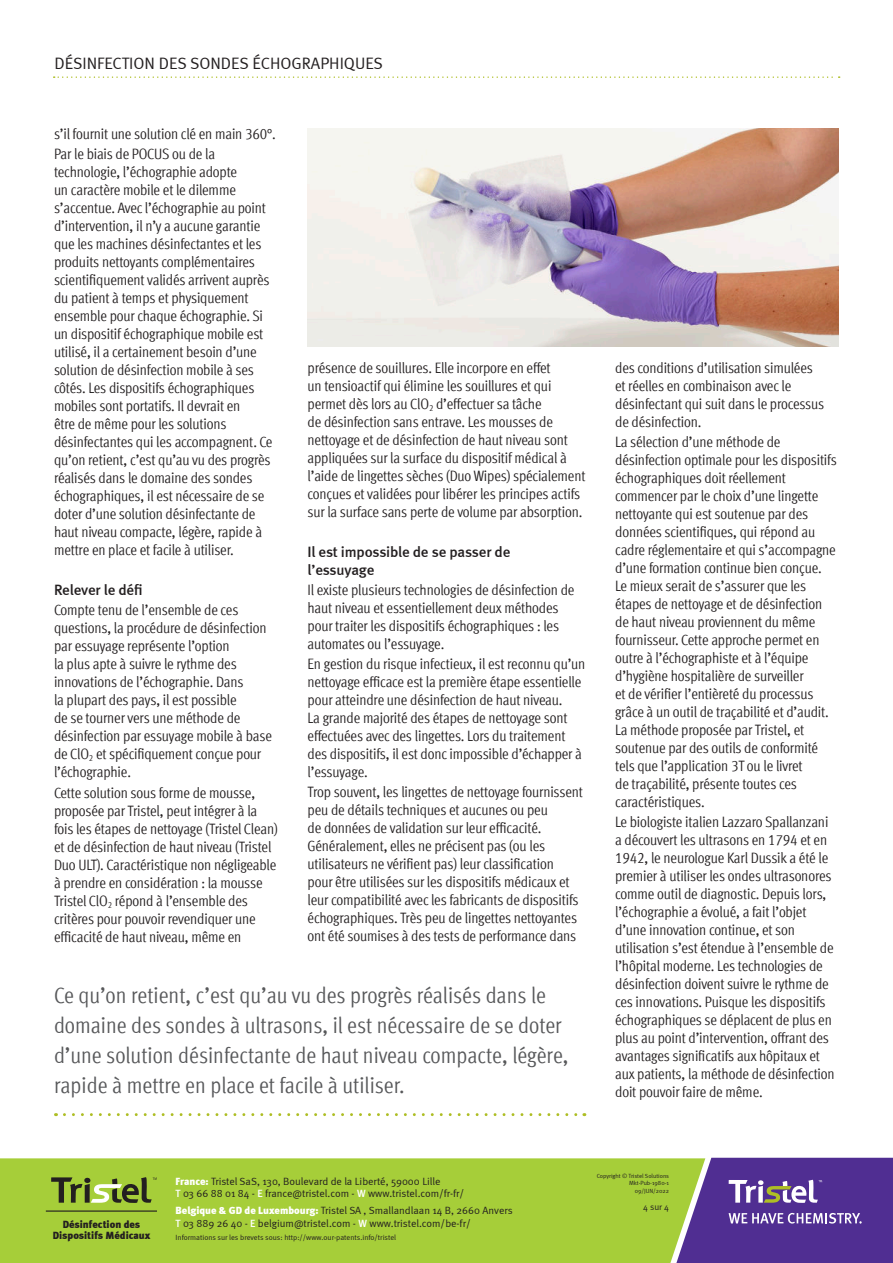
<style>
.page{position:relative;width:893px;height:1263px;background:#fff}
.page>*{position:absolute;margin:0;border:0;box-sizing:border-box;transform-origin:0 0}
.t1{font:condensed 22.5px/30px "Meta Offc";color:#57585a}
.t2{font:16.5px "Meta Normal";color:#231f20}
.t3{font:condensed 15px/18px "Meta Offc";letter-spacing:-.01em;color:#231f20}
.t4{font:500 15px/18px "Meta";letter-spacing:-.015em;color:#231f20}
.t5{font:10.5px/12.6px "Meta Normal";color:#231f20}
.t6{font:900 10.5px/10.9px "Meta";color:#231f20;text-align:center}
.t7{font:9px "Meta Normal";color:#231f20}
.t8{font:7.5px "Meta Normal";color:#231f20}
.t9{font:6px/7.5px "Meta Normal";color:#231f20;text-align:right}
.s1{font-family:"Meta";font-weight:900;color:#fff}
.s2{font-family:"Meta";font-weight:500;color:#fff}
.s3{font-family:"Meta Pro"}
</style>
<div class="page">
<img style="left:308px;top:128px;width:531px;height:219px">
<div style="left:0;top:1158px;width:676px;height:105px;background:#a6ce39"></div>
<svg style="left:51px;top:1177px;width:106px;height:26px;background:#849a41"></svg>
<hr style="left:46px;top:1210px;width:111px;height:2px;background:#231f20">
<svg style="left:676px;top:1158px;width:217px;height:105px;background:#634894"></svg>
<svg style="left:54px;top:76px;width:786px;height:2px"></svg>
<svg style="left:64px;top:1113px;width:521px;height:3px"></svg>
<p class="t2" style="left:54px;top:54px;width:330px">DÉSINFECTION DES SONDES ÉCHOGRAPHIQUES</p>
<p class="t3" style="left:54px;top:124px;width:223px;line-height:20.1px">s’il fournit une solution clé en main 360°.<br>Par le biais de POCUS ou de la</p>
<p class="t3" style="left:54px;top:163px;width:220px">technologie, l’échographie adopte<br>un caractère mobile et le dilemme s’accentue. Avec l’échographie au point d’intervention, il n’y a aucune garantie que les machines désinfectantes et les produits nettoyants complémentaires scientifiquement validés arrivent auprès du patient à temps et physiquement ensemble pour chaque échographie. Si un dispositif échographique mobile est utilisé, il a certainement besoin d’une solution de désinfection mobile à ses côtés. Les dispositifs échographiques mobiles sont portatifs. Il devrait en<br>être de même pour les solutions désinfectantes qui les accompagnent. Ce qu’on retient, c’est qu’au vu des progrès réalisés dans le domaine des sondes échographiques, il est nécessaire de se doter d’une solution désinfectante de haut niveau compacte, légère, rapide à mettre en place et facile à utiliser.</p>
<p class="t4" style="left:54px;top:581px;width:90px">Relever le défi</p>
<p class="t3" style="left:54px;top:601px;width:219px">Compte tenu de l’ensemble de ces questions, la procédure de désinfection par essuyage représente l’option<br>la plus apte à suivre le rythme des innovations de l’échographie. Dans<br>la plupart des pays, il est possible<br>de se tourner vers une méthode de désinfection par essuyage mobile à base de ClO<sub>2</sub> et spécifiquement conçue pour l’échographie.</p>
<p class="t3" style="left:54px;top:783px;width:225px">Cette solution sous forme de mousse, proposée par Tristel, peut intégrer à la fois les étapes de nettoyage (Tristel Clean) et de désinfection de haut niveau (Tristel Duo ULT). Caractéristique non négligeable à prendre en considération : la mousse Tristel ClO<sub>2</sub> répond à l’ensemble des critères pour pouvoir revendiquer une efficacité de haut niveau, même en</p>
<p class="t3" style="left:308px;top:359px;width:279px">présence de souillures. Elle incorpore en effet<br>un tensioactif qui élimine les souillures et qui permet dès lors au ClO<sub>2</sub> d’effectuer sa tâche<br>de désinfection sans entrave. Les mousses de nettoyage et de désinfection de haut niveau sont appliquées sur la surface du dispositif médical à l’aide de lingettes sèches (Duo Wipes) spécialement conçues et validées pour libérer les principes actifs sur la surface sans perte de volume par absorption.</p>
<p class="t4" style="left:308px;top:543px;width:204px">Il est impossible de se passer de l’essuyage</p>
<p class="t3" style="left:308px;top:581px;width:268px">Il existe plusieurs technologies de désinfection de haut niveau et essentiellement deux méthodes pour traiter les dispositifs échographiques : les automates ou l’essuyage.</p>
<p class="t3" style="left:308px;top:655px;width:279px">En gestion du risque infectieux, il est reconnu qu’un nettoyage efficace est la première étape essentielle pour atteindre une désinfection de haut niveau.<br>La grande majorité des étapes de nettoyage sont effectuées avec des lingettes. Lors du traitement des dispositifs, il est donc impossible d’échapper à l’essuyage.</p>
<p class="t3" style="left:308px;top:783px;width:277px">Trop souvent, les lingettes de nettoyage fournissent peu de détails techniques et aucunes ou peu<br>de données de validation sur leur efficacité.<br>Généralement, elles ne précisent pas (ou les utilisateurs ne vérifient pas) leur classification<br>pour être utilisées sur les dispositifs médicaux et leur compatibilité avec les fabricants de dispositifs échographiques. Très peu de lingettes nettoyantes ont été soumises à des tests de performance dans</p>
<h1 class="t1" style="left:54px;top:980px;width:516px">Ce qu’on retient, c’est qu’au vu des progrès réalisés dans le domaine des sondes à ultrasons, il est nécessaire de se doter d’une solution désinfectante de haut niveau compacte, légère, rapide à mettre en place et facile à utiliser.</h1>
<p class="t3" style="left:615px;top:358px;width:211px">des conditions d’utilisation simulées et réelles en combinaison avec le désinfectant qui suit dans le processus de désinfection.</p>
<p class="t3" style="left:615px;top:433px;width:223px">La sélection d’une méthode de désinfection optimale pour les dispositifs échographiques doit réellement commencer par le choix d’une lingette nettoyante qui est soutenue par des données scientifiques, qui répond au cadre réglementaire et qui s’accompagne d’une formation continue bien conçue.<br>Le mieux serait de s’assurer que les étapes de nettoyage et de désinfection de haut niveau proviennent du même fournisseur. Cette approche permet en outre à l’échographiste et à l’équipe d’hygiène hospitalière de surveiller<br>et de vérifier l’entièreté du processus grâce à un outil de traçabilité et d’audit.<br>La méthode proposée par Tristel, et soutenue par des outils de conformité tels que l’application 3T ou le livret<br>de traçabilité, présente toutes ces caractéristiques.</p>
<p class="t3" style="left:615px;top:813px;width:221px">Le biologiste italien Lazzaro Spallanzani a découvert les ultrasons en 1794 et en 1942, le neurologue Karl Dussik a été le premier à utiliser les ondes ultrasonores comme outil de diagnostic. Depuis lors, l’échographie a évolué, a fait l’objet d’une innovation continue, et son utilisation s’est étendue à l’ensemble de l’hôpital moderne. Les technologies de désinfection doivent suivre le rythme de ces innovations. Puisque les dispositifs échographiques se déplacent de plus en plus au point d’intervention, offrant des avantages significatifs aux hôpitaux et aux patients, la méthode de désinfection doit pouvoir faire de même.</p>
<p class="t6" style="left:53px;top:1219px;width:99px">Désinfection des<br>Dispositifs Médicaux</p>
<p class="t5" style="left:176px;top:1175px;width:290px"><span class="s1">France:</span> Tristel SaS, 130, Boulevard de la Liberté, 59000 Lille<br><span class="s2">T</span> 03 66 88 01 84 <span class="s3">-</span> <span class="s2">E</span> france@tristel.com <span class="s3">-</span> <span class="s2">W</span> www.tristel.com/fr-fr/</p>
<p class="t5" style="left:176px;top:1204px;width:338px"><span class="s1">Belgique &amp; GD de Luxembourg:</span> Tristel SA , Smallandlaan 14 B, 2660 Anvers<br><span class="s2">T</span> 03 889 26 40 <span class="s3">-</span> <span class="s2">E</span> belgium@tristel.com <span class="s3">-</span> <span class="s2">W</span> www.tristel.com/be-fr/</p>
<p class="t8" style="left:176px;top:1233px;width:222px">Informations sur les brevets sous: http://www.our-patents.info/tristel</p>
<p class="t9" style="left:597px;top:1172px;width:74px">Copyright © Tristel Solutions<br>Mkt-Pub-1980-1<br>09/JUN/2022</p>
<p class="t7" style="left:643px;top:1202px;width:27px">4 sur 4</p>
</div>
